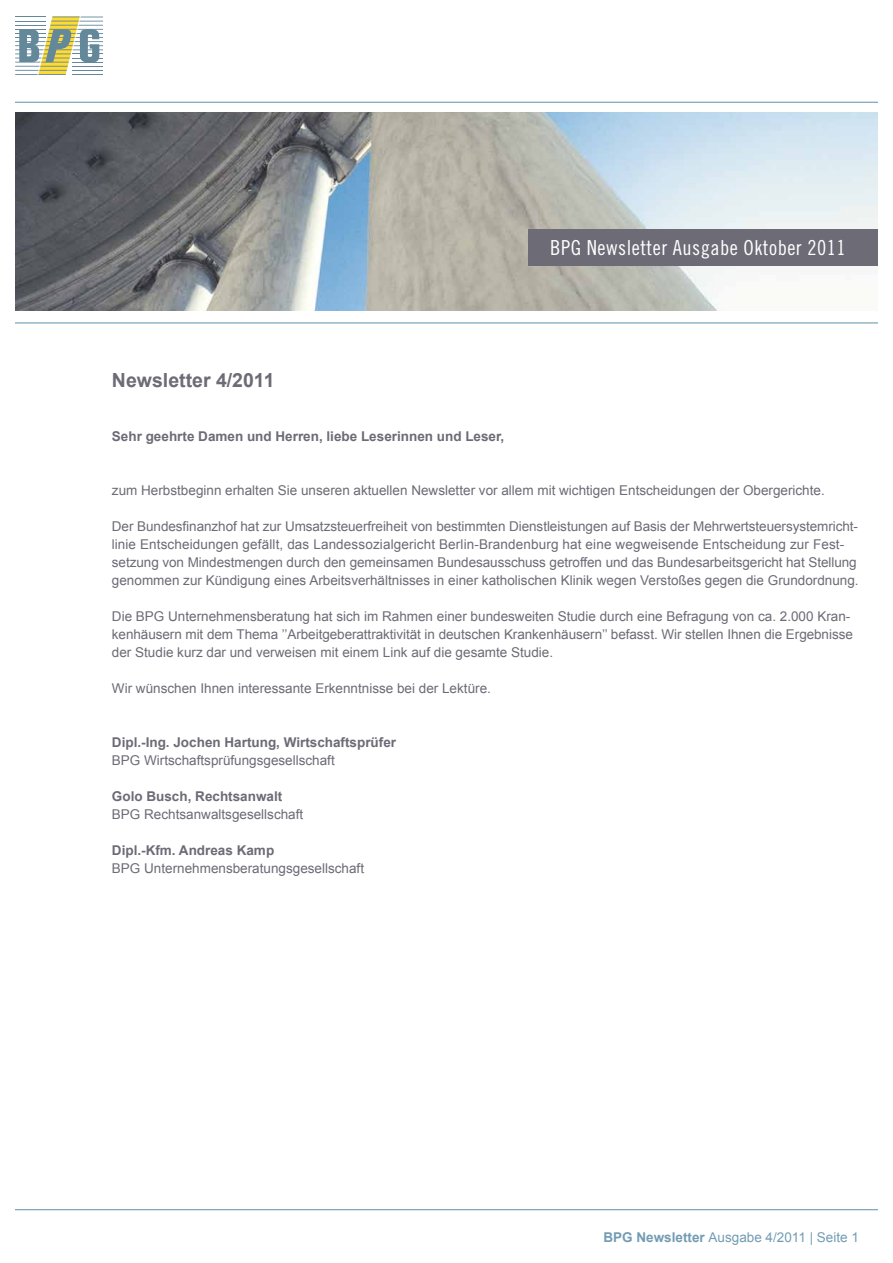
<style>
.page{position:relative;width:893px;height:1263px;background:#fff}
.page>*{position:absolute;margin:0;border:0;box-sizing:border-box;transform-origin:0 0}
.t1{font:20.7px "Trade Gothic Cond Eighteen";letter-spacing:.025em;color:#fff}
.t2{font:700 19.5px "Arial";color:#6c6b76}
.t3{font:13.5px/18px "Arial";color:#6c6b76}
.t4{font:700 13.5px "Arial";color:#6c6b76}
.t5{font:13.5px "Arial";color:#739cb4}
.s1{font-weight:700}
</style>
<div class="page">
<hr style="left:15px;top:1209px;width:863px;height:1px;background:#739cb4">
<svg style="left:15px;top:16px;width:88px;height:59px"></svg>
<hr style="left:15px;top:102px;width:863px;height:1px;background:#739cb4">
<img style="left:15px;top:112px;width:863px;height:199px">
<div style="left:529px;top:229px;width:349px;height:37px;background:#6c6b76"></div>
<hr style="left:15px;top:322px;width:863px;height:1px;background:#739cb4">
<h2 class="t2" style="left:112px;top:367px;width:164px">Newsletter 4/2011</h2>
<p class="t4" style="left:112px;top:427px;width:394px">Sehr geehrte Damen und Herren, liebe Leserinnen und Leser,</p>
<h1 class="t1" style="left:550px;top:235px;width:297px">BPG Newsletter Ausgabe Oktober 2011</h1>
<p class="t3" style="left:112px;top:481px;width:714px">zum Herbstbeginn erhalten Sie unseren aktuellen Newsletter vor allem mit wichtigen Entscheidungen der Obergerichte.</p>
<p class="t3" style="left:112px;top:517px;width:748px">Der Bundesfinanzhof hat zur Umsatzsteuerfreiheit von bestimmten Dienstleistungen auf Basis der Mehrwertsteuersystemricht&shy;linie Entscheidungen gefällt, das Landessozialgericht Berlin-Brandenburg hat eine wegweisende Entscheidung zur Fest&shy;setzung von Mindestmengen durch den gemeinsamen Bundesausschuss getroffen und das Bundesarbeitsgericht hat Stellung genommen zur Kündigung eines Arbeitsverhältnisses in einer katholischen Klinik wegen Verstoßes gegen die Grundordnung.</p>
<p class="t3" style="left:112px;top:607px;width:742px">Die BPG Unternehmensberatung hat sich im Rahmen einer bundesweiten Studie durch eine Befragung von ca. 2.000 Kran&shy;kenhäusern mit dem Thema ’’Arbeitgeberattraktivität in deutschen Krankenhäusern’’ befasst. Wir stellen Ihnen die Ergebnisse der Studie kurz dar und verweisen mit einem Link auf die gesamte Studie.</p>
<p class="t3" style="left:112px;top:679px;width:380px">Wir wünschen Ihnen interessante Erkenntnisse bei der Lektüre.</p>
<p class="t4" style="left:112px;top:733px;width:286px">Dipl.-Ing. Jochen Hartung, Wirtschaftsprüfer</p>
<p class="t3" style="left:112px;top:751px;width:224px">BPG Wirtschaftsprüfungsgesellschaft</p>
<p class="t4" style="left:112px;top:787px;width:172px">Golo Busch, Rechtsanwalt</p>
<p class="t3" style="left:112px;top:805px;width:193px">BPG Rechtsanwaltsgesellschaft</p>
<p class="t4" style="left:112px;top:841px;width:164px">Dipl.-Kfm. Andreas Kamp</p>
<p class="t3" style="left:112px;top:859px;width:254px">BPG Unternehmensberatungsgesellschaft</p>
<p class="t5" style="left:603px;top:1228px;width:257px"><span class="s1">BPG Newsletter</span> Ausgabe 4/2011 | Seite 1</p>
</div>
